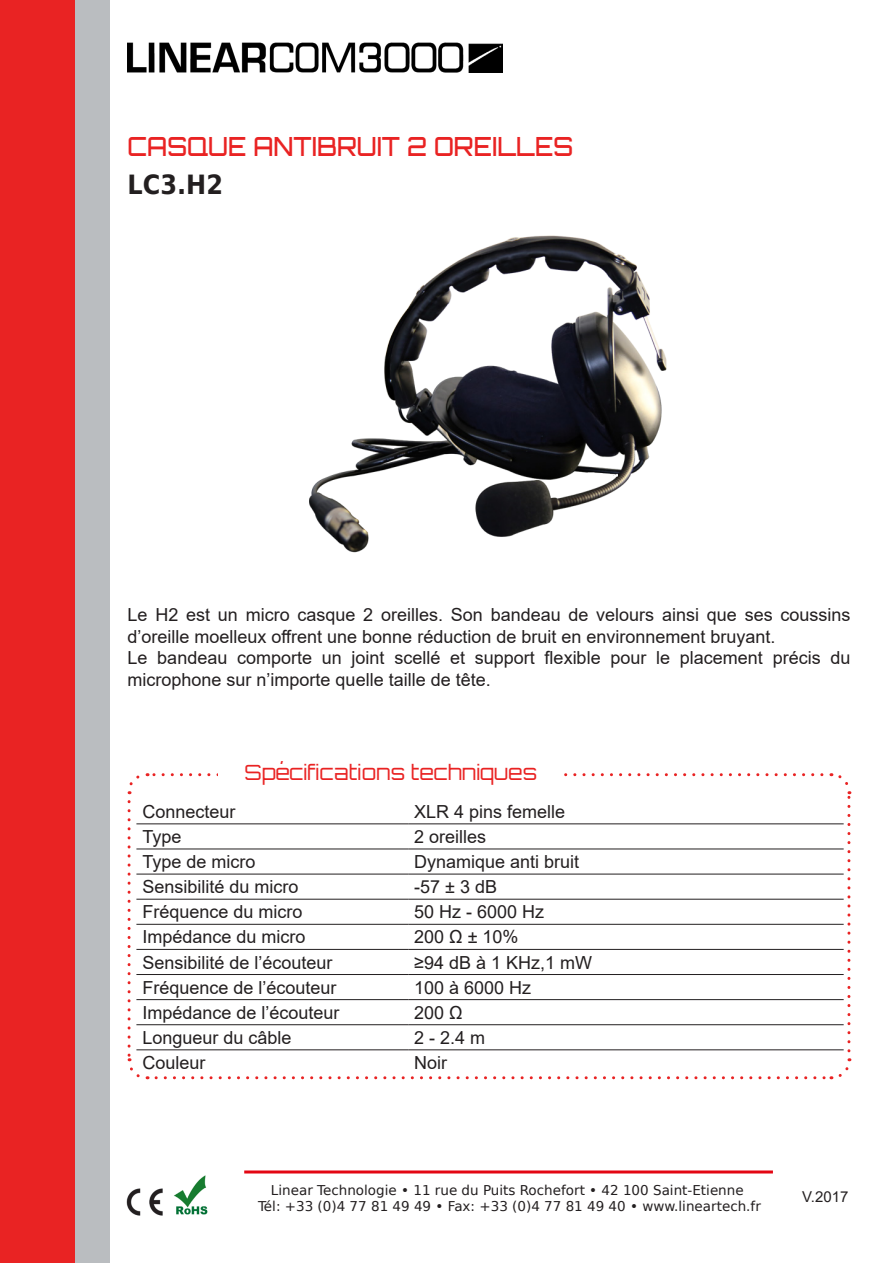
<style>
.page{position:relative;width:893px;height:1263px;background:#fff}
.page>*{position:absolute;margin:0;border:0;box-sizing:border-box;transform-origin:0 0}
.t1{font:500 26.4px "Orbitron";color:#e92323;scale:.91 1}
.t2{font:700 26.4px "Bitstream Vera Sans";color:#231f20;scale:.91 1}
.ST_01{font:300 21px "Orbitron";color:#e92323}
.t3{font:18px/21.6px "Arial";color:#231f20}
.t4{font:15px "Arial";color:#231f20}
.t5{font:13.5px/16.2px "Bitstream Vera Sans";color:#231f20;text-align:center}
</style>
<div class="page">
<div style="left:0;top:0;width:77px;height:1263px;background:#e92323"></div>
<div style="left:75px;top:0;width:35px;height:1263px;background:#babdc0"></div>
<hr style="left:244px;top:1170px;width:529px;height:3px;background:#e30613">
<img style="left:174px;top:1175px;width:34px;height:40px">
<img style="left:126px;top:1188px;width:37px;height:28px">
<img style="left:128px;top:43px;width:374px;height:30px">
<img style="left:309px;top:235px;width:358px;height:318px">
<svg style="left:127px;top:802px;width:21px;height:278px"></svg>
<svg style="left:156px;top:1058px;width:696px;height:21px"></svg>
<svg style="left:831px;top:773px;width:20px;height:278px"></svg>
<svg style="left:127px;top:773px;width:695px;height:21px"></svg>
<div style="left:219px;top:764px;width:344px;height:23px;background:#fff"></div>
<hr style="left:136px;top:824px;width:272px;height:1px;background:#231f20">
<hr style="left:408px;top:824px;width:436px;height:1px;background:#231f20">
<hr style="left:136px;top:849px;width:272px;height:1px;background:#231f20">
<hr style="left:408px;top:849px;width:436px;height:1px;background:#231f20">
<hr style="left:136px;top:874px;width:272px;height:1px;background:#231f20">
<hr style="left:408px;top:874px;width:436px;height:1px;background:#231f20">
<hr style="left:136px;top:899px;width:272px;height:1px;background:#231f20">
<hr style="left:408px;top:899px;width:436px;height:1px;background:#231f20">
<hr style="left:136px;top:924px;width:272px;height:1px;background:#231f20">
<hr style="left:408px;top:924px;width:436px;height:1px;background:#231f20">
<hr style="left:136px;top:949px;width:272px;height:1px;background:#231f20">
<hr style="left:408px;top:949px;width:436px;height:1px;background:#231f20">
<hr style="left:136px;top:974px;width:272px;height:1px;background:#231f20">
<hr style="left:408px;top:974px;width:436px;height:1px;background:#231f20">
<hr style="left:136px;top:999px;width:272px;height:1px;background:#231f20">
<hr style="left:408px;top:999px;width:436px;height:1px;background:#231f20">
<hr style="left:136px;top:1024px;width:272px;height:1px;background:#231f20">
<hr style="left:408px;top:1024px;width:436px;height:1px;background:#231f20">
<hr style="left:136px;top:1049px;width:272px;height:1px;background:#231f20">
<hr style="left:408px;top:1049px;width:436px;height:1px;background:#231f20">
<p class="t1" style="left:128px;top:130px;width:491px">CASQUE ANTIBRUIT 2 OREILLES</p>
<p class="t2" style="left:128px;top:169px;width:106px">LC3.H2</p>
<p class="t3" style="left:128px;top:604px;width:724px">Le H2 est un micro casque 2 oreilles. Son bandeau de velours ainsi que ses coussins d’oreille moelleux offrent une bonne réduction de bruit en environnement bruyant.</p>
<p class="t3" style="left:128px;top:647px;width:724px">Le bandeau comporte un joint scellé et support flexible pour le placement précis du microphone sur n’importe quelle taille de tête.</p>
<p class="ST_01" style="left:244px;top:759px;width:294px">Spécifications techniques</p>
<p class="t3" style="left:142px;top:801px;width:95px">Connecteur</p>
<p class="t3" style="left:414px;top:801px;width:153px">XLR 4 pins femelle</p>
<p class="t3" style="left:142px;top:826px;width:41px">Type</p>
<p class="t3" style="left:414px;top:826px;width:74px">2 oreilles</p>
<p class="t3" style="left:142px;top:851px;width:115px">Type de micro</p>
<p class="t3" style="left:414px;top:851px;width:167px">Dynamique anti bruit</p>
<p class="t3" style="left:142px;top:876px;width:158px">Sensibilité du micro</p>
<p class="t3" style="left:414px;top:876px;width:84px">-57 ± 3 dB</p>
<p class="t3" style="left:142px;top:901px;width:162px">Fréquence du micro</p>
<p class="t3" style="left:414px;top:901px;width:132px">50 Hz - 6000 Hz</p>
<p class="t3" style="left:142px;top:926px;width:165px">Impédance du micro</p>
<p class="t3" style="left:414px;top:926px;width:106px">200 Ω ± 10%</p>
<p class="t3" style="left:142px;top:951px;width:192px">Sensibilité de l’écouteur</p>
<p class="t3" style="left:414px;top:951px;width:179px">≥94 dB à 1 KHz,1 mW</p>
<p class="t3" style="left:142px;top:976px;width:196px">Fréquence de l’écouteur</p>
<p class="t3" style="left:414px;top:976px;width:119px">100 à 6000 Hz</p>
<p class="t3" style="left:142px;top:1001px;width:199px">Impédance de l’écouteur</p>
<p class="t3" style="left:414px;top:1001px;width:50px">200 Ω</p>
<p class="t3" style="left:142px;top:1026px;width:151px">Longueur du câble</p>
<p class="t3" style="left:414px;top:1026px;width:73px">2 - 2.4 m</p>
<p class="t3" style="left:142px;top:1052px;width:65px">Couleur</p>
<p class="t3" style="left:414px;top:1052px;width:34px">Noir</p>
<p class="t5" style="left:258px;top:1182px;width:504px">Linear Technologie • 11 rue du Puits Rochefort • 42 100 Saint-Etienne<br>Tél: +33 (0)4 77 81 49 49 • Fax: +33 (0)4 77 81 49 40 • www.lineartech.fr</p>
<p class="t4" style="left:802px;top:1187px;width:48px">V.2017</p>
</div>
